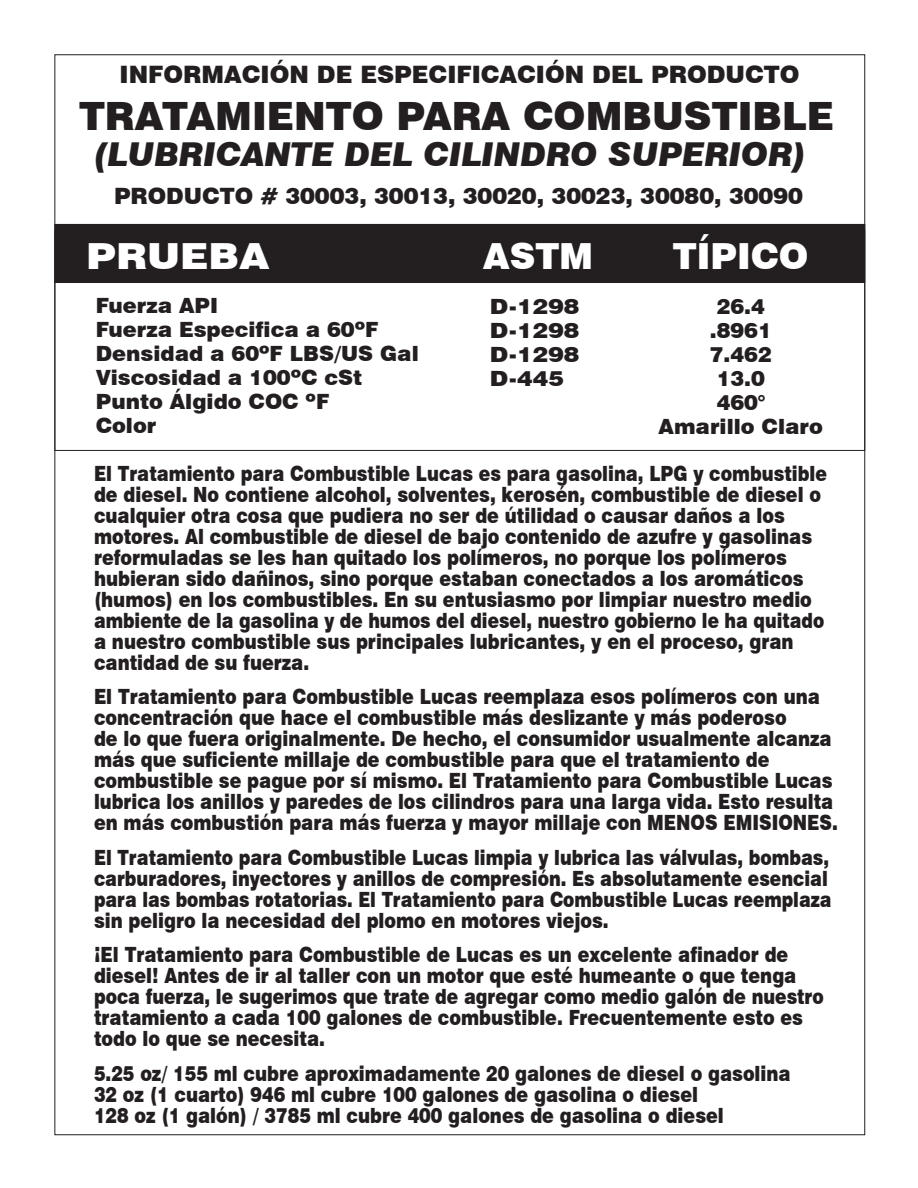
<style>
.page{position:relative;width:918px;height:1188px;background:#fff}
.page>*{position:absolute;margin:0;border:0;box-sizing:border-box;transform-origin:0 0}
.t1{font:900 39px "Swiss 721 BT";color:#231f20}
.t2{font:900 36px "Swiss 721 BT";color:#fff}
.t3{font:900 36px "Swiss 721 BT";color:#fff;scale:1.13 1}
.t4{font:italic 900 33px "Swiss 721 BT";color:#231f20}
.t5{font:900 24px "Swiss 721 BT";color:#231f20}
.t6{font:900 22.5px "Swiss 721 BT";color:#231f20}
.t7{font:900 21px/21px "Swiss 721 BT";color:#231f20;scale:.84 1}
.t8{font:900 21px/21px "Swiss 721 BT";color:#231f20;scale:.83 1}
.t9{font:900 21px/21px "Swiss 721 BT";color:#231f20;scale:.82 1}
.t10{font:900 21px/24px "Swiss 721 BT";color:#231f20}
.t11{font:900 21px/24px "Swiss 721 BT";color:#231f20;text-align:justify;scale:1.13 1}
</style>
<div class="page">
<div style="left:55px;top:224px;width:810px;height:59px;background:#231f20"></div>
<p class="t5" style="left:120px;top:60px;width:681px">INFORMACIÓN DE ESPECIFICACIÓN DEL PRODUCTO</p>
<h1 class="t1" style="left:79px;top:93px;width:757px">TRATAMIENTO PARA COMBUSTIBLE</h1>
<h3 class="t4" style="left:94px;top:134px;width:714px">(LUBRICANTE DEL CILINDRO SUPERIOR)</h3>
<p class="t6" style="left:114px;top:182px;width:690px">PRODUCTO # 30003, 30013, 30020, 30023, 30080, 30090</p>
<h2 class="t3" style="left:86px;top:235px;width:164px">PRUEBA</h2>
<h2 class="t2" style="left:483px;top:235px;width:112px">ASTM</h2>
<h2 class="t2" style="left:673px;top:235px;width:137px">TÍPICO</h2>
<p class="t10" style="left:96px;top:293px;width:325px">Fuerza API<br>Fuerza Especifica a 60ºF<br>Densidad a 60ºF LBS/US Gal<br>Viscosidad a 100ºC cSt<br>Punto Álgido COC ºF<br>Color</p>
<p class="t11" style="left:490px;top:294px;width:81px">D-1298<br>D-1298<br>D-1298<br>D-445</p>
<p class="t10" style="left:659px;top:294px;width:166px;text-align:center">26.4<br>.8961<br>7.462<br>13.0<br>460°<br>Amarillo Claro</p>
<p class="t8" style="left:94px;top:463px;width:885px">El Tratamiento para Combustible Lucas es para gasolina, LPG y combustible de diesel. No contiene alcohol, solventes, kerosén, combustible de diesel o cualquier otra cosa que pudiera no ser de útilidad o causar daños a los motores. Al combustible de diesel de bajo contenido de azufre y gasolinas reformuladas se les han quitado los polímeros, no porque los polímeros hubieran sido dañinos, sino porque estaban conectados a los aromáticos (humos) en los combustibles. En su entusiasmo por limpiar nuestro medio ambiente de la gasolina y de humos del diesel, nuestro gobierno le ha quitado a nuestro combustible sus principales lubricantes, y en el proceso, gran cantidad de su fuerza.</p>
<p class="t7" style="left:94px;top:686px;width:887px">El Tratamiento para Combustible Lucas reemplaza esos polímeros con una concentración que hace el combustible más deslizante y más poderoso<br>de lo que fuera originalmente. De hecho, el consumidor usualmente alcanza más que suficiente millaje de combustible para que el tratamiento de combustible se pague por sí mismo. El Tratamiento para Combustible Lucas lubrica los anillos y paredes de los cilindros para una larga vida. Esto resulta en más combustión para más fuerza y mayor millaje con MENOS EMISIONES.</p>
<p class="t9" style="left:94px;top:847px;width:901px">El Tratamiento para Combustible Lucas limpia y lubrica las válvulas, bombas, carburadores, inyectores y anillos de compresión. Es absolutamente esencial para las bombas rotatorias. El Tratamiento para Combustible Lucas reemplaza sin peligro la necesidad del plomo en motores viejos.</p>
<p class="t7" style="left:94px;top:944px;width:870px">¡El Tratamiento para Combustible de Lucas es un excelente afinador de diesel! Antes de ir al taller con un motor que esté humeante o que tenga poca fuerza, le sugerimos que trate de agregar como medio galón de nuestro tratamiento a cada 100 galones de combustible. Frecuentemente esto es todo lo que se necesita.</p>
<p class="t7" style="left:94px;top:1063px;width:831px">5.25 oz/ 155 ml cubre aproximadamente 20 galones de diesel o gasolina<br>32 oz (1 cuarto) 946 ml cubre 100 galones de gasolina o diesel<br>128 oz (1 galón) / 3785 ml cubre 400 galones de gasolina o diesel</p>
</div>
